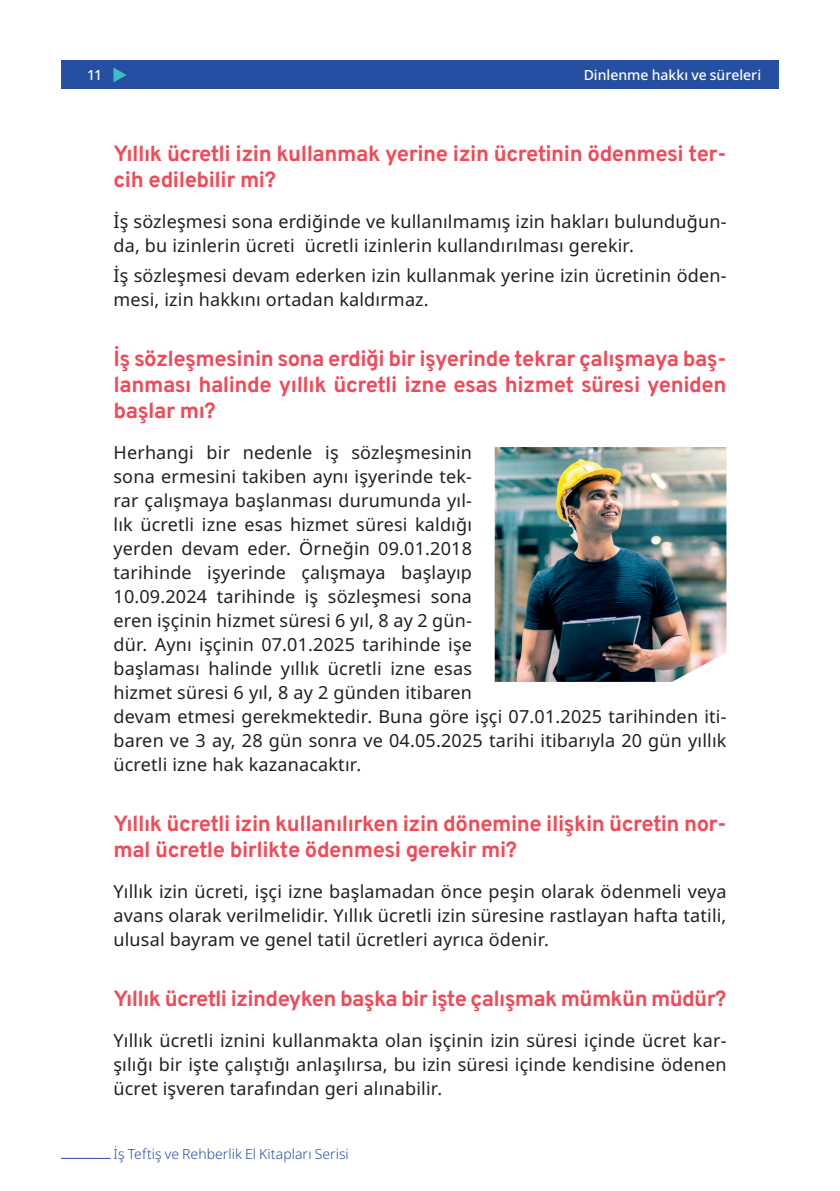
<style>
.page{position:relative;width:840px;height:1191px;background:#fff}
.page>*{position:absolute;margin:0;border:0;box-sizing:border-box;transform-origin:0 0}
.t1{font:22px/26px "Overpass";letter-spacing:-.02em;color:#ef4b58}
.t2{font:18px/24px "Noto Sans";letter-spacing:.01em;color:#231f20}
.t3{font:300 14px "Noto Sans";color:#264fa1}
.t4{font:500 14px "Noto Sans";color:#fff}
</style>
<div class="page">
<div style="left:61px;top:61px;width:717px;height:28px;background:#264fa1"></div>
<svg style="left:113px;top:67px;width:13px;height:15px"></svg>
<hr style="left:61px;top:1158px;width:50px;height:1px;background:#264fa1">
<img style="left:494px;top:447px;width:232px;height:235px">
<p class="t4" style="left:87px;top:65px;width:17px">11</p>
<p class="t4" style="left:583px;top:65px;width:179px">Dinlenme hakkı ve süreleri</p>
<p class="t1" style="left:113px;top:140px;width:614px">Yıllık ücretli izin kullanmak yerine izin ücretinin ödenmesi ter&shy;cih edilebilir mi?</p>
<p class="t2" style="left:113px;top:210px;width:614px">İş sözleşmesi sona erdiğinde ve kullanılmamış izin hakları bulunduğun&shy;da, bu izinlerin ücreti ücretli izinlerin kullandırılması gerekir.</p>
<p class="t2" style="left:113px;top:264px;width:614px">İş sözleşmesi devam ederken izin kullanmak yerine izin ücretinin öden&shy;mesi, izin hakkını ortadan kaldırmaz.</p>
<p class="t1" style="left:113px;top:344px;width:614px;text-align:justify">İş sözleşmesinin sona erdiği bir işyerinde tekrar çalışmaya baş&shy;lanması halinde yıllık ücretli izne esas hizmet süresi yeniden başlar mı?</p>
<p class="t2" style="left:113px;top:441px;width:614px">Herhangi bir nedenle iş sözleşmesinin<br>sona ermesini takiben aynı işyerinde tek-<br>rar çalışmaya başlanması durumunda yıl-<br>lık ücretli izne esas hizmet süresi kaldığı<br>yerden devam eder. Örneğin 09.01.2018<br>tarihinde işyerinde çalışmaya başlayıp<br>10.09.2024 tarihinde iş sözleşmesi sona<br>eren işçinin hizmet süresi 6 yıl, 8 ay 2 gün-<br>dür. Aynı işçinin 07.01.2025 tarihinde işe<br>başlaması halinde yıllık ücretli izne esas<br>hizmet süresi 6 yıl, 8 ay 2 günden itibaren<br>devam etmesi gerekmektedir. Buna göre işçi 07.01.2025 tarihinden iti&shy;baren ve 3 ay, 28 gün sonra ve 04.05.2025 tarihi itibarıyla 20 gün yıllık ücretli izne hak kazanacaktır.</p>
<p class="t1" style="left:113px;top:809px;width:614px">Yıllık ücretli izin kullanılırken izin dönemine ilişkin ücretin nor&shy;mal ücretle birlikte ödenmesi gerekir mi?</p>
<p class="t2" style="left:113px;top:880px;width:614px;text-align:justify">Yıllık izin ücreti, işçi izne başlamadan önce peşin olarak ödenmeli veya avans olarak verilmelidir. Yıllık ücretli izin süresine rastlayan hafta tatili, ulusal bayram ve genel tatil ücretleri ayrıca ödenir.</p>
<p class="t1" style="left:113px;top:984px;width:614px">Yıllık ücretli izindeyken başka bir işte çalışmak mümkün müdür?</p>
<p class="t2" style="left:113px;top:1029px;width:614px;text-align:justify">Yıllık ücretli iznini kullanmakta olan işçinin izin süresi içinde ücret kar&shy;şılığı bir işte çalıştığı anlaşılırsa, bu izin süresi içinde kendisine ödenen ücret işveren tarafından geri alınabilir.</p>
<p class="t3" style="left:113px;top:1144px;width:237px">İş Teftiş ve Rehberlik El Kitapları Serisi</p>
</div>
